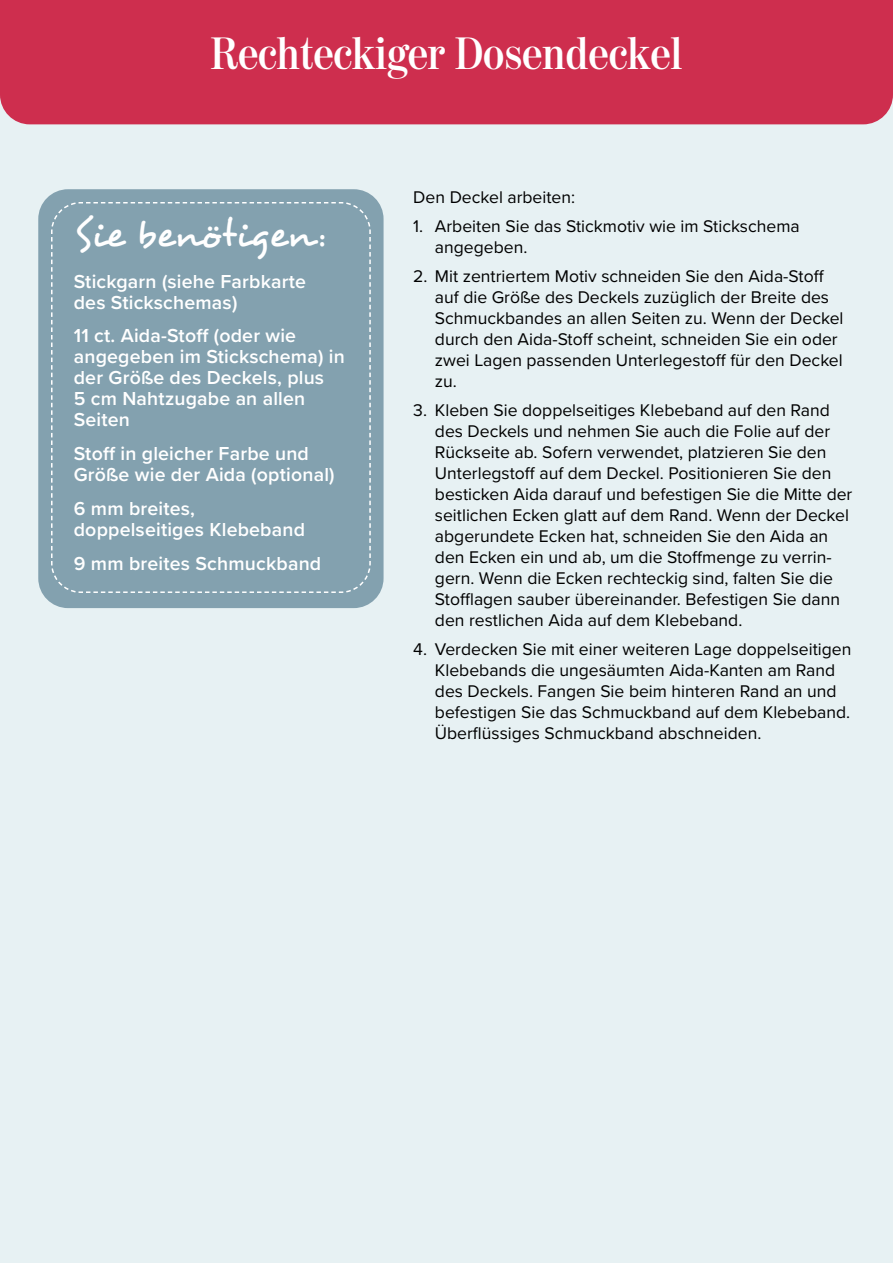
<style>
.page{position:relative;width:893px;height:1263px;background:#e7f1f3}
.page>*{position:absolute;margin:0;border:0;box-sizing:border-box;transform-origin:0 0}
.t1{font:600 45px "Moderno FB Cond";color:#fff}
.t2{font:39px "Desyrel";color:#fff}
.t3{font:600 19.5px/21px "Proxima Nova";letter-spacing:.01em;color:#fff}
.t4{font:17.55px/21px "Proxima Nova";color:#000}
</style>
<div class="page">
<div style="left:0;top:0;width:893px;height:124px;background:#ce2e4e"></div>
<div style="left:38px;top:189px;width:346px;height:419px;background:#83a1af;border-radius:30px"></div>
<svg style="left:51px;top:202px;width:320px;height:391px"></svg>
<h1 class="t1" style="left:211px;top:28px;width:473px">Rechteckiger Dosendeckel</h1>
<h2 class="t2" style="left:74px;top:210px;width:251px">Sie benötigen:</h2>
<p class="t3" style="left:74px;top:270px;width:234px">Stickgarn (siehe Farbkarte des Stickschemas)</p>
<p class="t3" style="left:74px;top:325px;width:272px">11 ct. Aida-Stoff (oder wie angegeben im Stickschema) in der Größe des Deckels, plus<br>5 cm Nahtzugabe an allen<br>Seiten</p>
<p class="t3" style="left:74px;top:443px;width:262px">Stoff in gleicher Farbe und<br>Größe wie der Aida (optional)</p>
<p class="t3" style="left:74px;top:497px;width:233px">6 mm breites, doppelseitiges Klebeband</p>
<p class="t3" style="left:74px;top:552px;width:249px">9 mm breites Schmuckband</p>
<p class="t4" style="left:413px;top:186px;width:163px">Den Deckel arbeiten:</p>
<p class="t4" style="left:435px;top:215px;width:366px;text-indent:-22px">1. Arbeiten Sie das Stickmotiv wie im Stickschema angegeben.</p>
<p class="t4" style="left:435px;top:264px;width:410px;text-indent:-22px">2. Mit zentriertem Motiv schneiden Sie den Aida-Stoff auf die Größe des Deckels zuzüglich der Breite des Schmuckbandes an allen Seiten zu. Wenn der Deckel durch den Aida-Stoff scheint, schneiden Sie ein oder zwei Lagen passenden Unterlegestoff für den Deckel zu.</p>
<p class="t4" style="left:435px;top:398px;width:419px;text-indent:-22px">3. Kleben Sie doppelseitiges Klebeband auf den Rand des Deckels und nehmen Sie auch die Folie auf der Rückseite ab. Sofern verwendet, platzieren Sie den Unterlegstoff auf dem Deckel. Positionieren Sie den besticken Aida darauf und befestigen Sie die Mitte der seitlichen Ecken glatt auf dem Rand. Wenn der Deckel abgerundete Ecken hat, schneiden Sie den Aida an den Ecken ein und ab, um die Stoffmenge zu verrin&shy;gern. Wenn die Ecken rechteckig sind, falten Sie die Stofflagen sauber übereinander. Befestigen Sie dann den restlichen Aida auf dem Klebeband.</p>
<p class="t4" style="left:435px;top:638px;width:418px;text-indent:-22px">4. Verdecken Sie mit einer weiteren Lage doppelseitigen Klebebands die ungesäumten Aida-Kanten am Rand des Deckels. Fangen Sie beim hinteren Rand an und befestigen Sie das Schmuckband auf dem Klebeband.<br>Überflüssiges Schmuckband abschneiden.</p>
</div>
